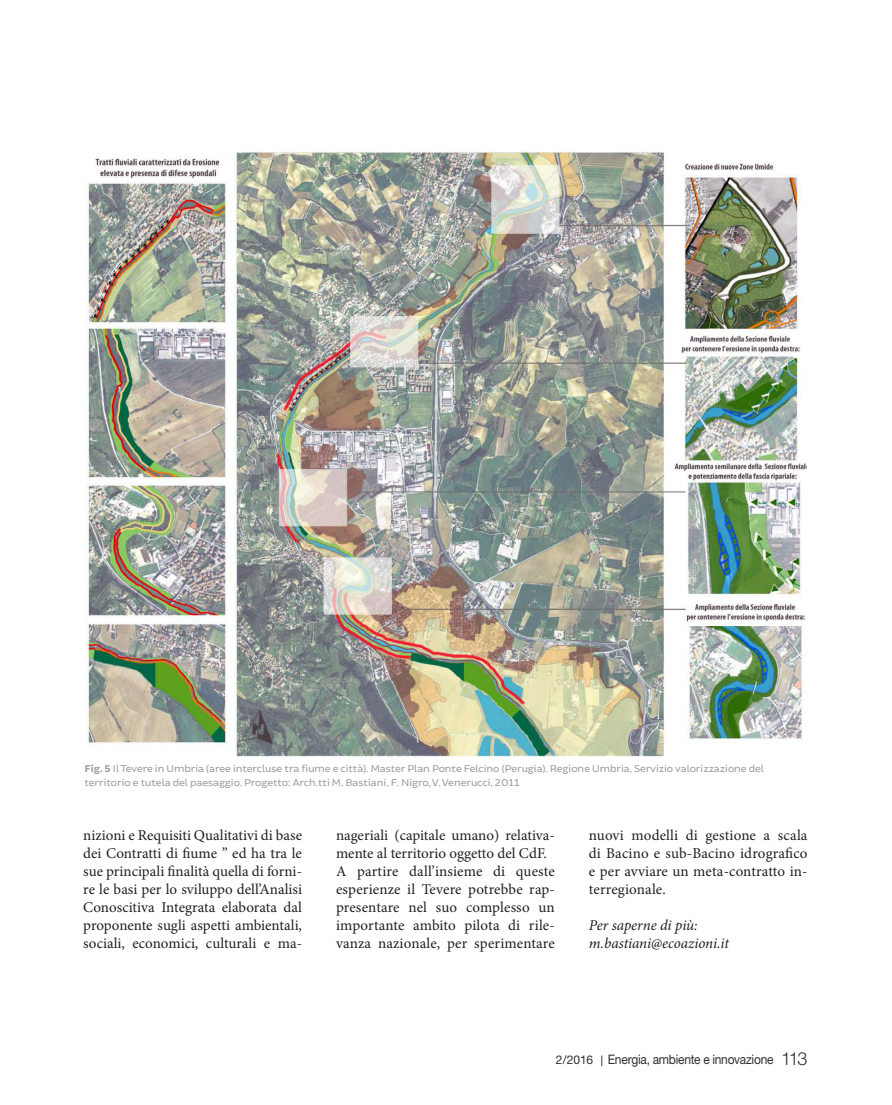
<style>
.page{position:relative;width:892px;height:1105px;background:#fff}
.page>*{position:absolute;margin:0;border:0;box-sizing:border-box;transform-origin:0 0}
.t1{font:15px/18px "Minion Pro";color:#231f20;text-align:justify}
.t2{font:italic 15px "Minion Pro";letter-spacing:-.005em;color:#231f20}
.t3{font:13.05px "Helvetica Neue LT Std";letter-spacing:-.02em;color:#312f30;scale:.92 1}
.t4{font:10.5px/13.5px "Brocha";color:#9d9fa2}
.s1{font-weight:700}
.s2{font-size:12px}
.s3{font-family:"Calibri";font-size:12px}
.s4{font-family:"Helvetica Neue";font-weight:300;font-size:18px}
</style>
<div class="page">
<img style="left:86px;top:151px;width:720px;height:606px">
<p class="t4" style="left:84px;top:762px;width:681px"><span class="s1">Fig. 5</span> Il Tevere in Umbria (aree intercluse tra fiume e città). Master Plan Ponte Felcino (Perugia). Regione Umbria, Servizio valorizzazione del territorio e tutela del paesaggio. Progetto: Arch.tti M. Bastiani, F. Nigro, V. Venerucci, 2011</p>
<p class="t1" style="left:83px;top:826px;width:220px">nizioni e Requisiti Qualitativi di base dei Contratti di fiume ” ed ha tra le sue principali finalità quella di forni&shy;re le basi per lo sviluppo dell’Analisi Conoscitiva Integrata elaborata dal proponente sugli aspetti ambientali, sociali, economici, culturali e ma-</p>
<p class="t1" style="left:336px;top:826px;width:220px">nageriali (capitale umano) relativa&shy;mente al territorio oggetto del CdF.</p>
<p class="t1" style="left:336px;top:862px;width:220px">A partire dall’insieme di queste esperienze il Tevere potrebbe rap&shy;presentare nel suo complesso un importante ambito pilota di rile&shy;vanza nazionale, per sperimentare</p>
<p class="t1" style="left:589px;top:826px;width:220px">nuovi modelli di gestione a scala di Bacino e sub-Bacino idrografico e per avviare un meta-contratto in&shy;terregionale.</p>
<p class="t2" style="left:589px;top:915px;width:110px">Per saperne di più:</p>
<p class="t2" style="left:589px;top:933px;width:142px">m.bastiani@ecoazioni.it</p>
<p class="t3" style="left:556px;top:1051px;width:275px"><span class="s2">2/2016</span> <span class="s3">|</span> Energia, ambiente e innovazione <span class="s4">113</span></p>
</div>
